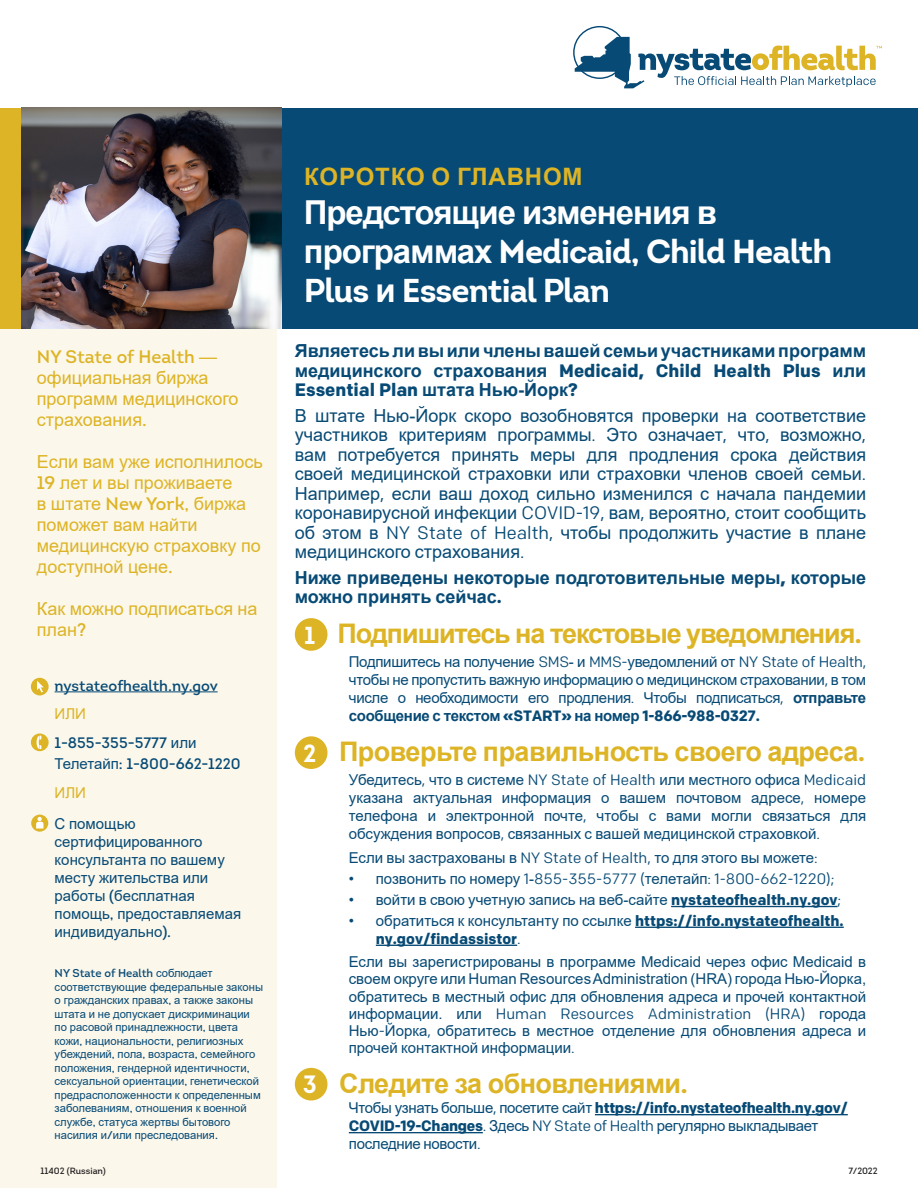
<style>
.page{position:relative;width:918px;height:1188px;background:#fff}
.page>*{position:absolute;margin:0;border:0;box-sizing:border-box;transform-origin:0 0}
.t1{font:700 33px/39px "Intro";letter-spacing:-.03em;color:#fff}
.t2{font:700 33px "Arial";letter-spacing:-.03em;color:#fff}
.t3{font:700 27px "Arial";letter-spacing:-.035em;color:#ddb425}
.t4{font:700 24px "Arial";letter-spacing:.035em;color:#ddb425}
.t5{font:18px/19.5px "Arial";color:#074a75;text-align:justify}
.t6{font:18px/21px "Arial";color:#ddb425}
.t7{font:700 18px/19.5px "Arial";color:#074a75}
.t8{font:700 18px "Colfax";color:#074a75}
.t9{font:18px "Intro";color:#ddb425}
.t10{font:15px/18px "Arial";color:#074a75;text-align:justify}
.t11{font:15px "Colfax";color:#074a75}
.t12{font:15px/18px "Arial";letter-spacing:-.02em;color:#074a75}
.t13{font:700 15px "Colfax";letter-spacing:-.02em;color:#074a75}
.t14{font:15px/21.6px "Intro";color:#074a75}
.t15{font:700 15px "Colfax";color:#074a75}
.t16{font:15px "Arial";color:#ddb425}
.t17{font:11.25px/13.5px "Arial";color:#074a75}
.t18{font:11.25px "Intro";color:#074a75}
.t19{font:9px "Intro";color:#231f20}
.s1{font-family:"Arial"}
.s2{font-family:"Intro"}
.s3{font-family:"Colfax"}
.s4{font-family:"Intro";font-size:24.45px;color:#fff}
.s5{font-weight:700}
.s6{font-family:"Colfax";font-weight:700}
.s7{font-weight:400}
.s8{font-family:"Arial";font-weight:400}
</style>
<div class="page">
<div style="left:0;top:328px;width:277px;height:860px;background:#fbf7eb"></div>
<hr style="left:671px;top:906px;width:167px;height:1px;background:#074a75">
<hr style="left:635px;top:927px;width:209px;height:1px;background:#074a75">
<hr style="left:376px;top:945px;width:141px;height:1px;background:#074a75">
<hr style="left:595px;top:1114px;width:253px;height:1px;background:#074a75">
<hr style="left:349px;top:1132px;width:134px;height:1px;background:#074a75">
<div style="left:295px;top:618px;width:32px;height:33px;background:#ddb425;border-radius:50%"></div>
<div style="left:295px;top:736px;width:32px;height:33px;background:#ddb425;border-radius:50%"></div>
<div style="left:295px;top:1068px;width:32px;height:33px;background:#ddb425;border-radius:50%"></div>
<div style="left:277px;top:108px;width:641px;height:220px;background:#074a75"></div>
<svg style="left:573px;top:26px;width:309px;height:62px"></svg>
<div style="left:0;top:108px;width:28px;height:220px;background:#ddb425"></div>
<hr style="left:55px;top:692px;width:163px;height:1px;background:#074a75">
<img style="left:22px;top:108px;width:259px;height:220px">
<div style="left:31px;top:678px;width:18px;height:17px;background:#ddb425;border-radius:50%"></div>
<svg style="left:37px;top:681px;width:7px;height:12px"></svg>
<div style="left:31px;top:734px;width:18px;height:17px;background:#ddb425;border-radius:50%"></div>
<svg style="left:37px;top:736px;width:4px;height:13px"></svg>
<div style="left:31px;top:815px;width:17px;height:17px;background:#ddb425;border-radius:50%"></div>
<svg style="left:36px;top:817px;width:7px;height:12px"></svg>
<p class="t9" style="left:37px;top:345px;width:182px">NY State of Health <span class="s1">—</span></p>
<p class="t6" style="left:37px;top:367px;width:203px">официальная биржа программ медицинского страхования<span class="s2">.</span></p>
<p class="t6" style="left:37px;top:451px;width:227px">Если вам уже исполнилось<br><span class="s2">19</span> лет и вы проживаете<br>в штате <span class="s2">New York,</span> биржа поможет вам найти медицинскую страховку по доступной цене<span class="s2">.</span></p>
<p class="t6" style="left:37px;top:598px;width:222px">Как можно подписаться на план<span class="s2">?</span></p>
<p class="t14" style="left:55px;top:675px;width:165px">nystateofhealth.ny.gov</p>
<p class="t16" style="left:55px;top:704px;width:33px">ИЛИ</p>
<p class="t14" style="left:55px;top:732px;width:188px">1-855-355-5777 <span class="s1">или<br>Телетайп</span>: 1-800-662-1220</p>
<p class="t16" style="left:55px;top:782px;width:33px">ИЛИ</p>
<p class="t10" style="left:55px;top:814px;width:188px;text-align:left">С помощью сертифицированного консультанта по вашему месту жительства или работы <span class="s2">(</span>бесплатная помощь<span class="s2">,</span> предоставляемая индивидуально<span class="s2">).</span></p>
<p class="t18" style="left:55px;top:966px;width:160px">NY State of Health <span class="s1">соблюдает</span></p>
<p class="t17" style="left:55px;top:980px;width:210px">соответствующие федеральные законы о гражданских правах<span class="s2">,</span> а также законы штата и не допускает дискриминации по расовой принадлежности<span class="s2">,</span> цвета кожи<span class="s2">,</span> национальности<span class="s2">,</span> религиозных убеждений<span class="s2">,</span> пола<span class="s2">,</span> возраста<span class="s2">,</span> семейного положения<span class="s2">,</span> гендерной идентичности<span class="s2">, </span>сексуальной ориентации<span class="s2">,</span> генетической предрасположенности к определенным заболеваниям<span class="s2">,</span> отношения к военной службе<span class="s2">,</span> статуса жертвы бытового насилия и<span class="s2">/</span>или преследования<span class="s2">.</span></p>
<h3 class="t4" style="left:304px;top:159px;width:280px">КОРОТКО О ГЛАВНОМ</h3>
<h1 class="t2" style="left:304px;top:189px;width:415px">Предстоящие изменения в</h1>
<h1 class="t1" style="left:304px;top:231px;width:530px"><span class="s1">программах</span> Medicaid, Child Health<br>Plus <span class="s1">и</span> Essential Plan</h1>
<p class="t7" style="left:295px;top:341px;width:573px">Являетесьливы иличлены вашейсемьиучастникамипрограмм медицинского страхования <span class="s3">Medicaid, Child Health Plus</span> или</p>
<p class="t8" style="left:295px;top:379px;width:285px">Essential Plan <span class="s1">штата Нью‑Йорк</span>?</p>
<p class="t5" style="left:295px;top:405px;width:573px">В штате Нью‑Йорк скоро возобновятся проверки на соответствие участников критериям программы<span class="s3">.</span> Это означает<span class="s3">,</span> что<span class="s3">,</span> возможно<span class="s3">, </span>вам потребуется принять меры для продления срока действия своей медицинской страховки или страховки членов своей семьи<span class="s3">.<br></span>Например<span class="s3">,</span> если ваш доход сильно изменился с начала пандемии коронавирусной инфекции <span class="s3">COVID-19,</span> вам<span class="s3">,</span> вероятно<span class="s3">,</span> стоит сообщить об этом в <span class="s3">NY State of Health,</span> чтобы продолжить участие в плане медицинского страхования<span class="s3">.</span></p>
<p class="t7" style="left:295px;top:568px;width:573px">Ниже приведены некоторые подготовительные меры<span class="s3">,</span> которые можно принять сейчас<span class="s3">.</span></p>
<h2 class="t3" style="left:304px;top:615px;width:559px"><span class="s4">1</span> Подпишитесь на текстовые уведомления<span class="s2">.</span></h2>
<p class="t10" style="left:349px;top:653px;width:519px">Подпишитесь на получение <span class="s3">SMS</span>‑ и <span class="s3">MMS-</span>уведомлений от <span class="s3">NY State of Health, </span>чтобы не пропустить важную информацию о медицинском страховании<span class="s3">,</span> в том числе о необходимости его продления<span class="s3">.</span> Чтобы подписаться<span class="s3">,</span> <span class="s5">отправьте сообщение с текстом</span> <span class="s6">«START»</span> <span class="s5">на номер</span> <span class="s6">1-866-988-0327.</span></p>
<h2 class="t3" style="left:303px;top:733px;width:564px"><span class="s4">2</span> Проверьте правильность своего адреса<span class="s2">.</span></h2>
<p class="t10" style="left:349px;top:771px;width:519px">Убедитесь<span class="s3">,</span> что в системе <span class="s3">NY State of Health</span> или местного офиса <span class="s3">Medicaid </span>указана актуальная информация о вашем почтовом адресе<span class="s3">,</span> номере телефона и электронной почте<span class="s3">,</span> чтобы с вами могли связаться для обсуждения вопросов<span class="s3">,</span> связанных с вашей медицинской страховкой<span class="s3">.</span></p>
<p class="t10" style="left:349px;top:849px;width:470px">Если вы застрахованы в <span class="s3">NY State of Health,</span> то для этого вы можете<span class="s3">:</span></p>
<p class="t11" style="left:349px;top:870px;width:487px"><span class="s1">• позвонить по номеру</span> 1<span class="s1">‑</span>855-355-5777 (<span class="s1">телетайп</span>: 1-800-662-1220);</p>
<p class="t10" style="left:349px;top:891px;width:494px">• войти в свою учетную запись на веб‑сайте <span class="s6">nystateofhealth.ny.gov</span><span class="s3">;</span></p>
<p class="t10" style="left:349px;top:911px;width:496px">• обратиться к консультанту по ссылке <span class="s6">https://info.nystateofhealth.</span></p>
<p class="t15" style="left:376px;top:929px;width:146px">ny.gov/findassistor<span class="s7">.</span></p>
<p class="t10" style="left:349px;top:953px;width:519px;line-height:17.2px">Если вы зарегистрированы в программе Medicaid через офис Medicaid в своем округе или Human Resources Administration (HRA) города Нью-Йорка, обратитесь в местный офис для обновления адреса и прочей контактной</p>
<p class="t11" style="left:349px;top:1004px;width:519px"><span class="s1">информации. или</span> Human Resources Administration (HRA) <span class="s1">города</span></p>
<p class="t10" style="left:349px;top:1022px;width:519px;line-height:17.2px">Нью<span class="s3">-</span>Йорка<span class="s3">,</span> обратитесь в местное отделение для обновления адреса и прочей контактной информации<span class="s3">.</span></p>
<h2 class="t3" style="left:303px;top:1065px;width:387px"><span class="s4">3</span> Следите за обновлениями<span class="s2">.</span></h2>
<p class="t13" style="left:349px;top:1099px;width:500px"><span class="s8">Чтобы узнать больше</span><span class="s7">,</span> <span class="s8">посетите сайт</span> https://info.nystateofhealth.ny.gov/</p>
<p class="t12" style="left:349px;top:1117px;width:471px"><span class="s6">COVID-19-Changes</span><span class="s3">.</span> Здесь <span class="s3">NY State of Health</span> регулярно выкладывает последние новости<span class="s3">.</span></p>
<p class="t19" style="left:41px;top:1165px;width:67px">11402 (Russian)</p>
<p class="t19" style="left:849px;top:1165px;width:30px">7/2022</p>
</div>
